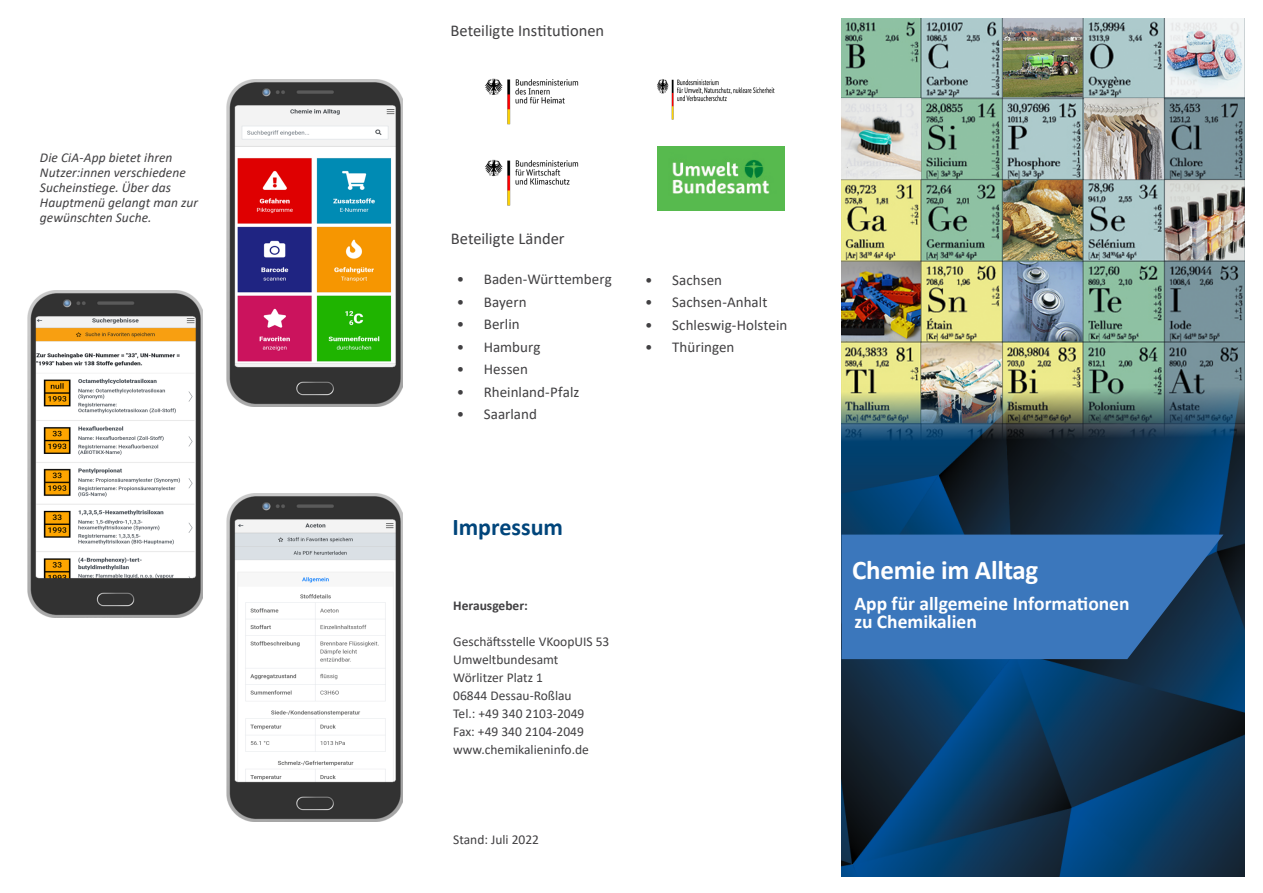
<style>
.page{position:relative;width:1263px;height:893px;background:#fff}
.page>*{position:absolute;margin:0;border:0;box-sizing:border-box;transform-origin:0 0}
.t1{font:700 27px "Calibri";letter-spacing:-.01em;color:#fff}
.t2{font:700 24px "Calibri";letter-spacing:-.005em;color:#00457b}
.t3{font:700 19.5px/18px "Calibri";color:#fff}
.t4{font:16.5px "Calibri";letter-spacing:-.005em;color:#414042}
.t5{font:15px "Calibri";color:#414042}
.t6{font:13.5px/18px "Calibri";color:#414042}
.t7{font:italic 13.5px/15px "Calibri";letter-spacing:.005em;color:#414042}
.t8{font:700 13.5px "Calibri";color:#414042}
</style>
<div class="page">
<img style="left:485px;top:78px;width:94px;height:47px">
<img style="left:485px;top:159px;width:94px;height:47px">
<img style="left:657px;top:147px;width:127px;height:63px">
<img style="left:842px;top:18px;width:403px;height:366px">
<img style="left:841px;top:384px;width:404px;height:492px">
<svg style="left:841px;top:535px;width:382px;height:124px;background:#356dad"></svg>
<img style="left:27px;top:290px;width:176px;height:328px">
<img style="left:226px;top:79px;width:176px;height:327px">
<img style="left:226px;top:494px;width:176px;height:327px">
<img style="left:657px;top:79px;width:118px;height:41px">
<p class="t7" style="left:40px;top:150px;width:160px">Die CiA-App bietet ihren<br>Nutzer:innen verschiedene<br>Sucheinstiege. Über das<br>Hauptmenü gelangt man zur gewünschten Suche.</p>
<p class="t4" style="left:450px;top:19px;width:155px">Beteiligte Institutionen</p>
<p class="t4" style="left:451px;top:227px;width:115px">Beteiligte Länder</p>
<p class="t5" style="left:457px;top:269px;width:157px">• Baden-Württemberg</p>
<p class="t5" style="left:457px;top:292px;width:71px">• Bayern</p>
<p class="t5" style="left:457px;top:314px;width:64px">• Berlin</p>
<p class="t5" style="left:457px;top:337px;width:85px">• Hamburg</p>
<p class="t5" style="left:457px;top:359px;width:73px">• Hessen</p>
<p class="t5" style="left:457px;top:382px;width:124px">• Rheinland-Pfalz</p>
<p class="t5" style="left:457px;top:404px;width:82px">• Saarland</p>
<p class="t5" style="left:645px;top:269px;width:78px">• Sachsen</p>
<p class="t5" style="left:645px;top:292px;width:124px">• Sachsen-Anhalt</p>
<p class="t5" style="left:645px;top:314px;width:144px">• Schleswig-Holstein</p>
<p class="t5" style="left:645px;top:337px;width:91px">• Thüringen</p>
<p class="t2" style="left:452px;top:510px;width:112px">Impressum</p>
<p class="t8" style="left:453px;top:596px;width:76px">Herausgeber:</p>
<p class="t6" style="left:453px;top:632px;width:158px">Geschäftsstelle VKoopUIS 53</p>
<p class="t6" style="left:453px;top:650px;width:107px">Umweltbundesamt</p>
<p class="t6" style="left:453px;top:668px;width:91px">Wörlitzer Platz 1</p>
<p class="t6" style="left:453px;top:686px;width:120px">06844 Dessau-Roßlau</p>
<p class="t6" style="left:453px;top:704px;width:133px">Tel.: +49 340 2103-2049<br>Fax: +49 340 2104-2049</p>
<p class="t6" style="left:453px;top:740px;width:137px">www.chemikalieninfo.de</p>
<p class="t6" style="left:453px;top:830px;width:87px">Stand: Juli 2022</p>
<p class="t1" style="left:852px;top:551px;width:188px">Chemie im Alltag</p>
<p class="t3" style="left:854px;top:594px;width:277px">App für allgemeine Informationen zu Chemikalien</p>
</div>
